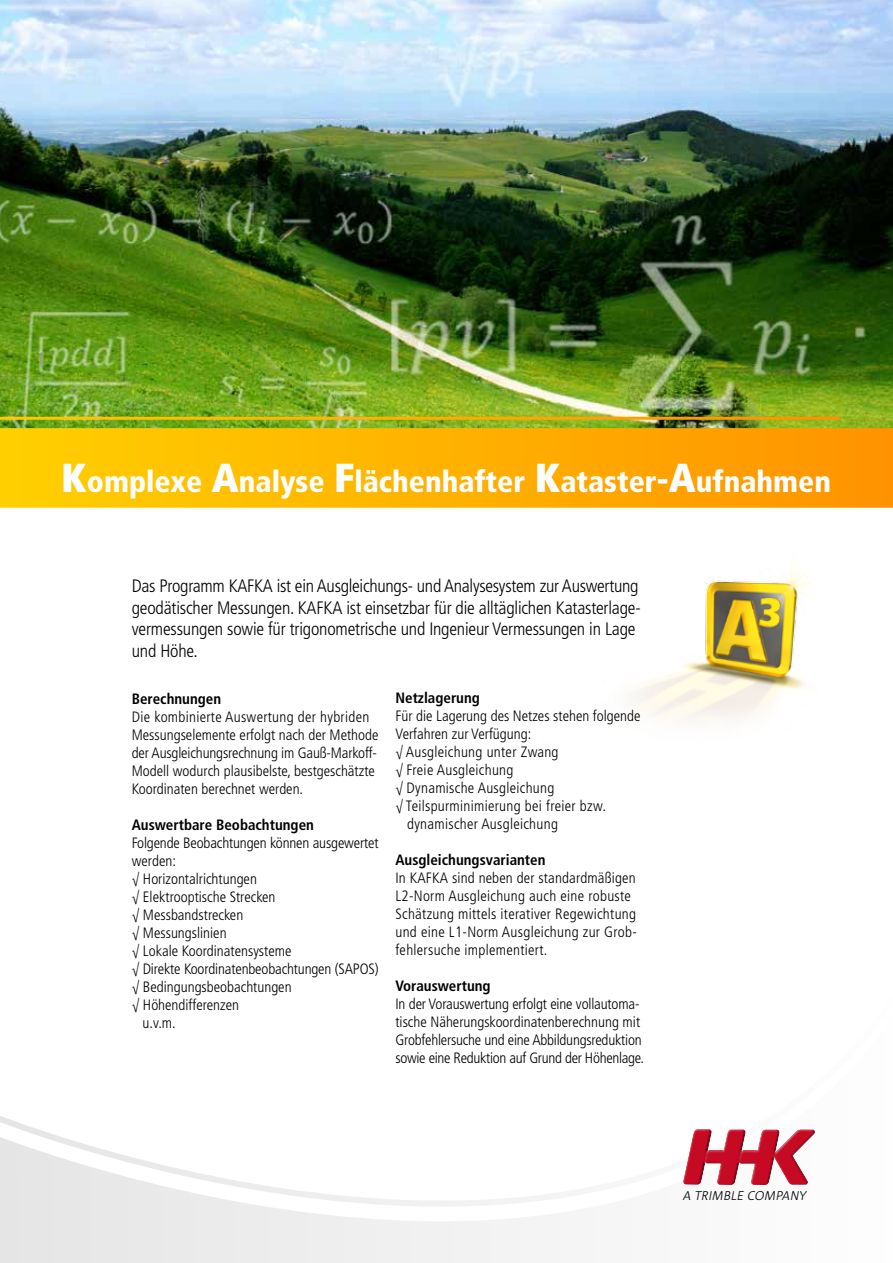
<style>
.page{position:relative;width:893px;height:1263px;background:#fff}
.page>*{position:absolute;margin:0;border:0;box-sizing:border-box;transform-origin:0 0}
.t1{font:900 condensed 30px "Frutiger LT Std";color:#fff}
.t2{font:300 condensed 18px/21.6px "Frutiger LT Std";letter-spacing:-.01em;color:#000}
.t3{font:300 condensed 15px/18px "Frutiger LT Std";color:#000}
.t4{font:300 condensed 15px/18px "Frutiger LT Std";letter-spacing:.02em;color:#000}
.t5{font:700 condensed 15px "Frutiger LT Std";color:#000}
.t6{font:italic 12.6px "Agro Sans Light Caps";color:#000}
.s1{font-size:40.5px}
.s2{font-size:37.5px}
</style>
<div class="page">
<img style="left:0;top:0;width:893px;height:428px">
<img style="left:633px;top:565px;width:177px;height:156px">
<svg style="left:0;top:1116px;width:561px;height:147px"></svg>
<div style="left:683px;top:1129px;width:132px;height:56px;background:#000;opacity:.75"></div>
<div style="left:0;top:428px;width:893px;height:80px;background:linear-gradient(to right,#ffd000,#ff9300)"></div>
<hr style="left:0;top:417px;width:840px;height:3px;background:#fff">
<h1 class="t1" style="left:61px;top:463px;width:771px"><span class="s1">K</span>omplexe <span class="s1">A</span>nalyse <span class="s1">F</span>lächenhafter <span class="s1">K</span>ataster<span class="s2">-</span><span class="s1">A</span>ufnahmen</h1>
<p class="t2" style="left:132px;top:575px;width:510px">Das Programm KAFKA ist ein Ausgleichungs- und Analysesystem zur Auswertung geodätischer Messungen. KAFKA ist einsetzbar für die alltäglichen Katasterlage&shy;vermessungen sowie für trigonometrische und Ingenieur Vermessungen in Lage und Höhe.</p>
<p class="t5" style="left:132px;top:690px;width:91px">Berechnungen</p>
<p class="t3" style="left:132px;top:708px;width:248px">Die kombinierte Auswertung der hybriden Messungselemente erfolgt nach der Methode der Ausgleichungsrechnung im Gauß-Markoff-Modell wodurch plausibelste, bestgeschätzte Koordinaten berechnet werden.</p>
<p class="t5" style="left:132px;top:816px;width:184px">Auswertbare Beobachtungen</p>
<p class="t3" style="left:132px;top:834px;width:248px">Folgende Beobachtungen können ausgewertet</p>
<p class="t3" style="left:132px;top:852px;width:46px">werden:</p>
<p class="t3" style="left:132px;top:870px;width:127px">√ Horizontalrichtungen</p>
<p class="t3" style="left:132px;top:888px;width:145px">√ Elektrooptische Strecken</p>
<p class="t3" style="left:132px;top:906px;width:113px">√ Messbandstrecken</p>
<p class="t3" style="left:132px;top:924px;width:96px">√ Messungslinien</p>
<p class="t3" style="left:132px;top:942px;width:161px">√ Lokale Koordinatensysteme</p>
<p class="t3" style="left:132px;top:960px;width:248px">√ Direkte Koordinatenbeobachtungen (SAPOS)</p>
<p class="t3" style="left:132px;top:978px;width:161px">√ Bedingungsbeobachtungen</p>
<p class="t3" style="left:132px;top:996px;width:109px">√ Höhendifferenzen</p>
<p class="t3" style="left:143px;top:1014px;width:35px">u.v.m.</p>
<p class="t5" style="left:395px;top:689px;width:86px">Netzlagerung</p>
<p class="t3" style="left:395px;top:707px;width:246px">Für die Lagerung des Netzes stehen folgende</p>
<p class="t3" style="left:395px;top:725px;width:137px">Verfahren zur Verfügung:</p>
<p class="t4" style="left:395px;top:743px;width:165px">√ Ausgleichung unter Zwang</p>
<p class="t4" style="left:395px;top:761px;width:119px">√ Freie Ausgleichung</p>
<p class="t4" style="left:395px;top:779px;width:160px">√ Dynamische Ausgleichung</p>
<p class="t4" style="left:395px;top:797px;width:212px">√ Teilspurminimierung bei freier bzw.</p>
<p class="t4" style="left:407px;top:815px;width:152px">dynamischer Ausgleichung</p>
<p class="t5" style="left:395px;top:851px;width:152px">Ausgleichungsvarianten</p>
<p class="t4" style="left:395px;top:869px;width:243px">In KAFKA sind neben der standardmäßigen L2-Norm Ausgleichung auch eine robuste Schätzung mittels iterativer Regewichtung und eine L1-Norm Ausgleichung zur Grob&shy;fehlersuche implementiert.</p>
<p class="t5" style="left:395px;top:977px;width:97px">Vorauswertung</p>
<p class="t3" style="left:395px;top:995px;width:250px">In der Vorauswertung erfolgt eine vollautoma&shy;tische Näherungskoordinatenberechnung mit Grobfehlersuche und eine Abbildungsreduktion sowie eine Reduktion auf Grund der Höhenlage.</p>
<p class="t6" style="left:682px;top:1188px;width:127px">A TRIMBLE COMPANY</p>
</div>
